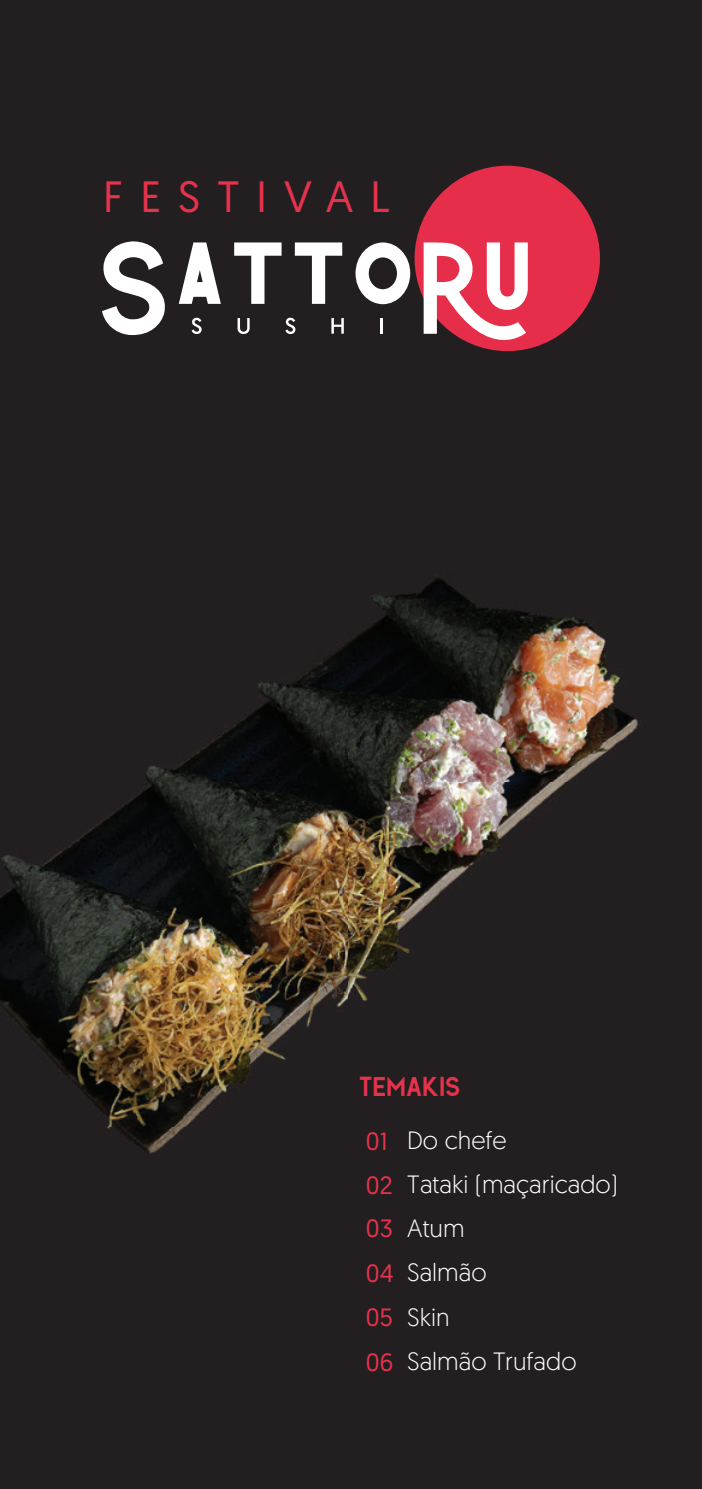
<style>
.page{position:relative;width:702px;height:1489px;background:#fff}
.page>*{position:absolute;margin:0;border:0;box-sizing:border-box;transform-origin:0 0}
.t1{font:43.75px "Geomanist";letter-spacing:.385em;color:#e6324c}
.t2{font:40px "Quirk";color:#e6324c}
.t3{font:300 25px/44px "Geomanist";color:#fff}
.s1{font-weight:400;color:#e6324c}
</style>
<div class="page">
<div style="left:0;top:0;width:702px;height:1488px;background:#231f20"></div>
<img style="left:0;top:578px;width:638px;height:576px">
<div style="left:414px;top:166px;width:186px;height:185px;background:#e62e4a;border-radius:50%"></div>
<svg style="left:191px;top:318px;width:11px;height:16px"></svg>
<svg style="left:237px;top:318px;width:13px;height:16px"></svg>
<svg style="left:285px;top:318px;width:10px;height:16px"></svg>
<svg style="left:331px;top:318px;width:13px;height:16px"></svg>
<hr style="left:380px;top:318px;width:3px;height:16px;background:#fff">
<svg style="left:102px;top:241px;width:63px;height:95px"></svg>
<svg style="left:179px;top:242px;width:42px;height:62px"></svg>
<svg style="left:234px;top:242px;width:47px;height:62px"></svg>
<svg style="left:295px;top:242px;width:47px;height:62px"></svg>
<svg style="left:355px;top:242px;width:55px;height:62px"></svg>
<svg style="left:423px;top:242px;width:104px;height:110px"></svg>
<h1 class="t1" style="left:103px;top:168px;width:288px">FESTIVAL</h1>
<h2 class="t2" style="left:359px;top:1066px;width:103px">TEMAKIS</h2>
<p class="t3" style="left:407px;top:1117px;width:212px">Do chefe<br>Tataki (maçaricado)<br>Atum<br>Salmão<br>Skin</p>
<p class="t3" style="left:366px;top:1117px;width:212px"><span class="s1">01<br>02<br>03<br>04<br>05<br>06</span> Salmão Trufado</p>
</div>
